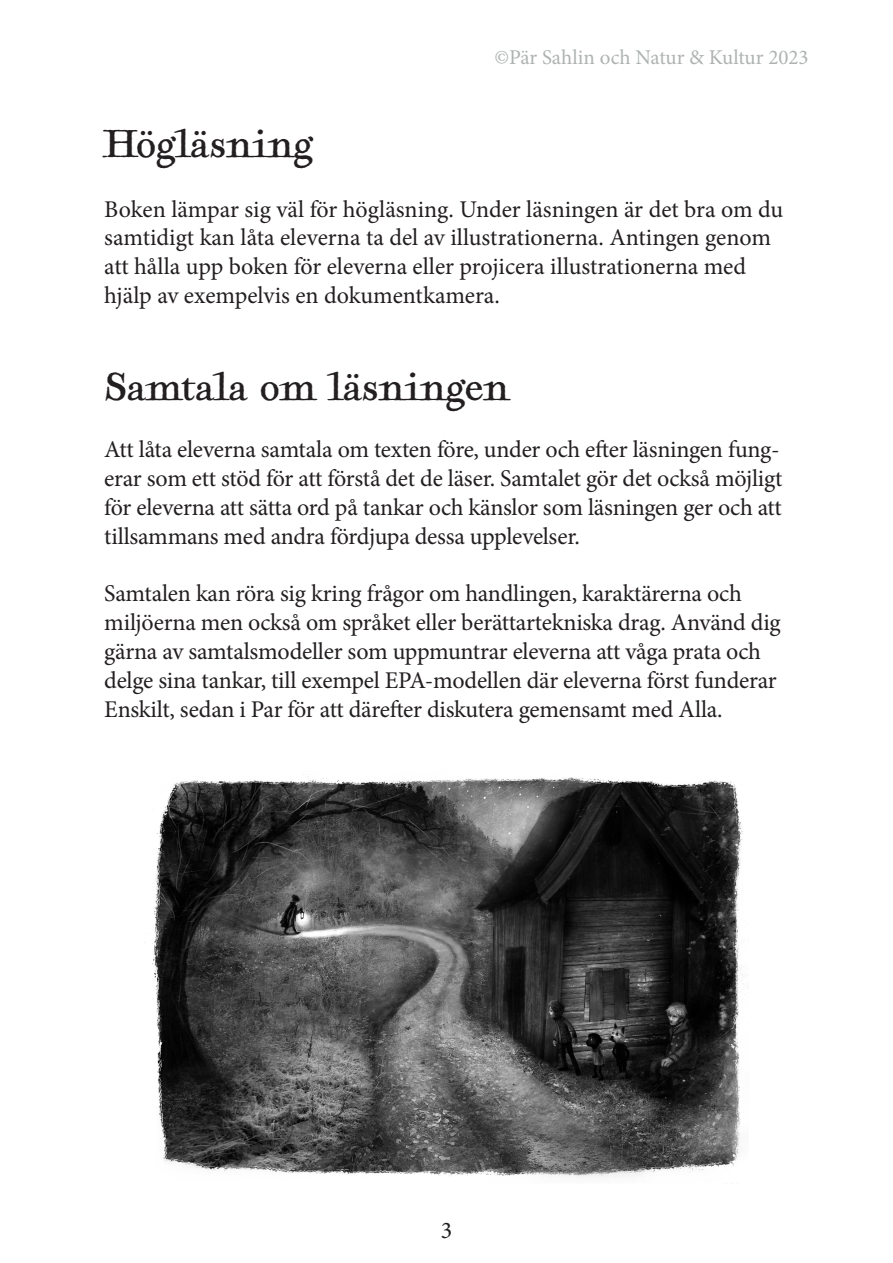
<style>
.page{position:relative;width:893px;height:1263px;background:#fff}
.page>*{position:absolute;margin:0;border:0;box-sizing:border-box;transform-origin:0 0}
.t1{font:40.5px "Geographica Hand";color:#231f20}
.t2{font:24px/28.8px "Minion Pro";letter-spacing:-.01em;color:#231f20}
.t3{font:21px "Minion Pro";color:#aeb3b2}
</style>
<div class="page">
<img style="left:144px;top:774px;width:599px;height:403px">
<p class="t3" style="left:494px;top:43px;width:316px">©Pär Sahlin och Natur &amp; Kultur 2023</p>
<p class="t1" style="left:104px;top:114px;width:210px">Högläsning</p>
<p class="t2" style="left:104px;top:195px;width:680px">Boken lämpar sig väl för högläsning. Under läsningen är det bra om du samtidigt kan låta eleverna ta del av illustrationerna. Antingen genom att hålla upp boken för eleverna eller projicera illustrationerna med hjälp av exempelvis en dokumentkamera.</p>
<p class="t1" style="left:104px;top:358px;width:406px">Samtala om läsningen</p>
<p class="t2" style="left:104px;top:435px;width:680px;text-align:justify">Att låta eleverna samtala om texten före, under och efter läsningen fung&shy;erar som ett stöd för att förstå det de läser. Samtalet gör det också möjligt för eleverna att sätta ord på tankar och känslor som läsningen ger och att tillsammans med andra fördjupa dessa upplevelser.</p>
<p class="t2" style="left:104px;top:579px;width:678px">Samtalen kan röra sig kring frågor om handlingen, karaktärerna och miljöerna men också om språket eller berättartekniska drag. Använd dig gärna av samtalsmodeller som uppmuntrar eleverna att våga prata och delge sina tankar, till exempel EPA-modellen där eleverna först funderar Enskilt, sedan i Par för att därefter diskutera gemensamt med Alla.</p>
<p class="t2" style="left:441px;top:1215px;width:13px">3</p>
</div>
